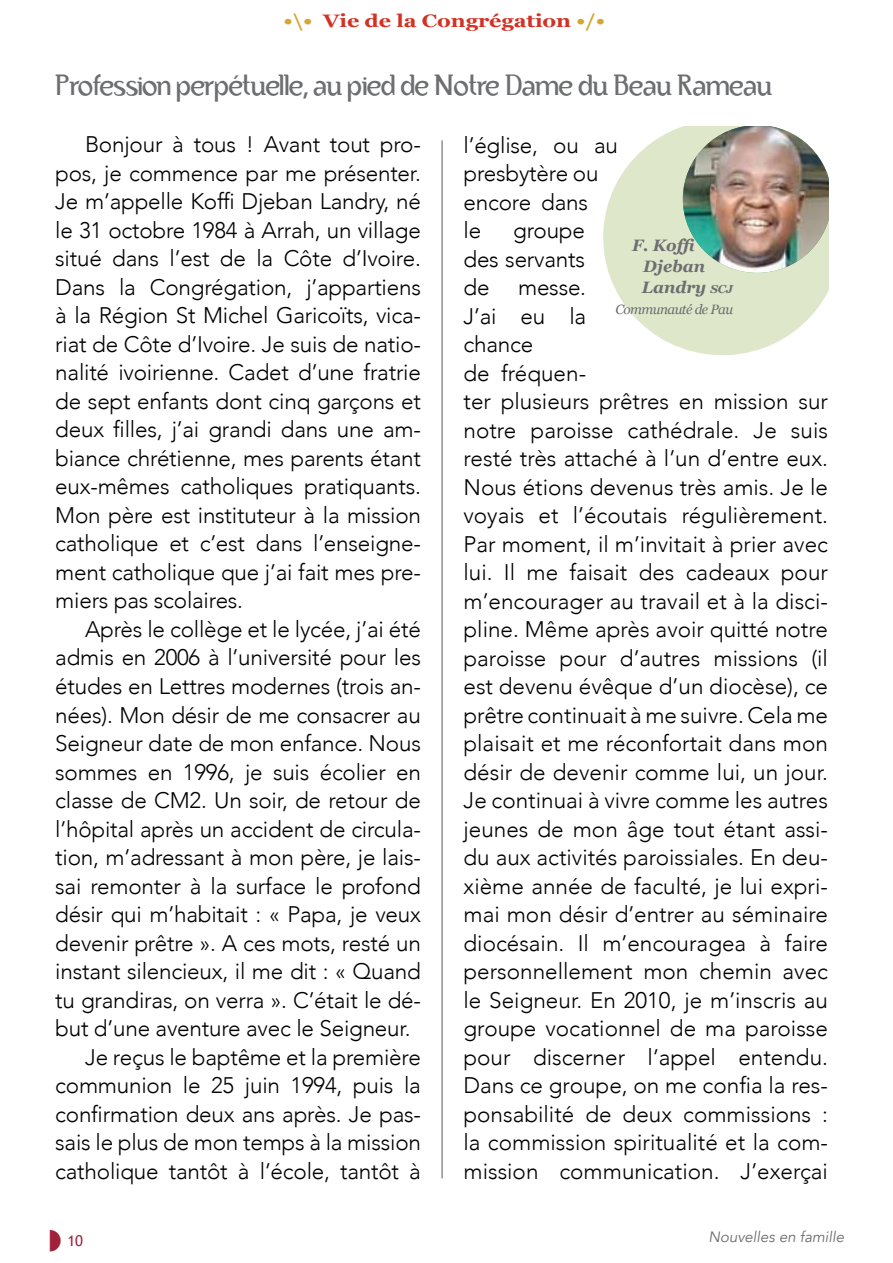
<style>
.page{position:relative;width:893px;height:1263px;background:#fff}
.page>*{position:absolute;margin:0;border:0;box-sizing:border-box;transform-origin:0 0}
.t1{font:28.5px "Bertolt Brecht";letter-spacing:-.04em;color:#6d6e71}
.t2{font:300 22.5px/28.5px "Avenir";color:#000;text-align:justify}
.t3{font:700 18px "Georgia";letter-spacing:-.005em;color:#d23123;scale:1.2 1}
.t4{font:italic 700 16.5px/21px "Georgia";color:#6d6e71}
.t5{font:italic 15px "Avenir";color:#6d6e71}
.t6{font:15px "Trebuchet MS";color:#a2203a}
.t7{font:italic 13.5px "Georgia";letter-spacing:-.04em;color:#6d6e71}
.s1{color:#d3a832}
.s2{font-size:11.55px}
</style>
<div class="page">
<hr style="left:442px;top:140px;width:1px;height:1038px;background:#58595b">
<svg style="left:603px;top:126px;width:226px;height:230px;fill:#dfe7ca"></svg>
<img style="left:683px;top:126px;width:146px;height:147px">
<p class="t3" style="left:284px;top:7px;width:269px"><span class="s1">•\•</span> Vie de la Congrégation <span class="s1">•/•</span></p>
<p class="t1" style="left:56px;top:69px;width:719px">Profession perpétuelle, au pied de Notre Dame du Beau Rameau</p>
<p class="t2" style="left:55px;top:130px;width:367px;text-indent:30px">Bonjour à tous ! Avant tout pro&shy;pos, je commence par me présenter.<br>Je m’appelle Koffi Djeban Landry, né le 31 octobre 1984 à Arrah, un village situé dans l’est de la Côte d’Ivoire.<br>Dans la Congrégation, j’appartiens à la Région St Michel Garicoïts, vica&shy;riat de Côte d’Ivoire. Je suis de natio&shy;nalité ivoirienne. Cadet d’une fratrie de sept enfants dont cinq garçons et deux filles, j’ai grandi dans une am&shy;biance chrétienne, mes parents étant eux-mêmes catholiques pratiquants.<br>Mon père est instituteur à la mission catholique et c’est dans l’enseigne&shy;ment catholique que j’ai fait mes pre&shy;miers pas scolaires.</p>
<p class="t2" style="left:85px;top:615px;width:337px">Après le collège et le lycée, j’ai été</p>
<p class="t2" style="left:55px;top:643px;width:367px">admis en 2006 à l’université pour les</p>
<p class="t2" style="left:55px;top:672px;width:367px">études en Lettres modernes (trois an-</p>
<p class="t2" style="left:55px;top:700px;width:367px">nées). Mon désir de me consacrer au</p>
<p class="t2" style="left:55px;top:729px;width:367px">Seigneur date de mon enfance. Nous</p>
<p class="t2" style="left:55px;top:757px;width:367px">sommes en 1996, je suis écolier en</p>
<p class="t2" style="left:55px;top:786px;width:367px">classe de CM2. Un soir, de retour de</p>
<p class="t2" style="left:55px;top:814px;width:367px">l’hôpital après un accident de circula-</p>
<p class="t2" style="left:55px;top:843px;width:367px">tion, m’adressant à mon père, je lais-</p>
<p class="t2" style="left:55px;top:871px;width:367px">sai remonter à la surface le profond</p>
<p class="t2" style="left:55px;top:900px;width:367px">désir qui m’habitait : « Papa, je veux</p>
<p class="t2" style="left:55px;top:929px;width:367px">devenir prêtre ». A ces mots, resté un</p>
<p class="t2" style="left:55px;top:957px;width:367px">instant silencieux, il me dit : « Quand</p>
<p class="t2" style="left:55px;top:986px;width:367px">tu grandiras, on verra ». C’était le dé-</p>
<p class="t2" style="left:55px;top:1014px;width:357px">but d’une aventure avec le Seigneur.</p>
<p class="t2" style="left:85px;top:1043px;width:337px">Je reçus le baptême et la première</p>
<p class="t2" style="left:55px;top:1071px;width:367px">communion le 25 juin 1994, puis la</p>
<p class="t2" style="left:55px;top:1100px;width:367px">confirmation deux ans après. Je pas-</p>
<p class="t2" style="left:55px;top:1128px;width:367px">sais le plus de mon temps à la mission</p>
<p class="t2" style="left:55px;top:1157px;width:367px">catholique tantôt à l’école, tantôt à</p>
<p class="t2" style="left:463px;top:131px;width:156px;text-align:left">l’église, ou au presbytère ou encore dans<br>le</p>
<p class="t2" style="left:463px;top:216px;width:123px;text-indent:50px">groupe des servants de</p>
<p class="t4" style="left:642px;top:234px;width:93px;text-indent:-10px">F. Koffi<br>Djeban<br>Landry <span class="s2">scj</span></p>
<p class="t7" style="left:615px;top:300px;width:119px">Communauté de Pau</p>
<p class="t2" style="left:463px;top:273px;width:366px;text-align:left;text-indent:55px">messe.<br>J’ai eu la<br>chance<br>de fréquen-<br>ter plusieurs prêtres en mission sur notre paroisse cathédrale. Je suis resté très attaché à l’un d’entre eux.<br>Nous étions devenus très amis. Je le voyais et l’écoutais régulièrement.<br>Par moment, il m’invitait à prier avec lui. Il me faisait des cadeaux pour m’encourager au travail et à la disci&shy;pline. Même après avoir quitté notre paroisse pour d’autres missions (il est devenu évêque d’un diocèse), ce prêtre continuait à me suivre. Cela me plaisait et me réconfortait dans mon désir de devenir comme lui, un jour.<br>Je continuai à vivre comme les autres jeunes de mon âge tout étant assi&shy;du aux activités paroissiales. En deu&shy;xième année de faculté, je lui expri&shy;mai mon désir d’entrer au séminaire diocésain. Il m’encouragea à faire personnellement mon chemin avec le Seigneur. En 2010, je m’inscris au groupe vocationnel de ma paroisse pour discerner l’appel entendu.<br>Dans ce groupe, on me confia la res&shy;ponsabilité de deux commissions : la commission spiritualité et la com&shy;mission communication. J’exerçai</p>
<p class="t6" style="left:67px;top:1232px;width:17px">10</p>
<p class="t5" style="left:708px;top:1228px;width:137px">Nouvelles en famille</p>
</div>
